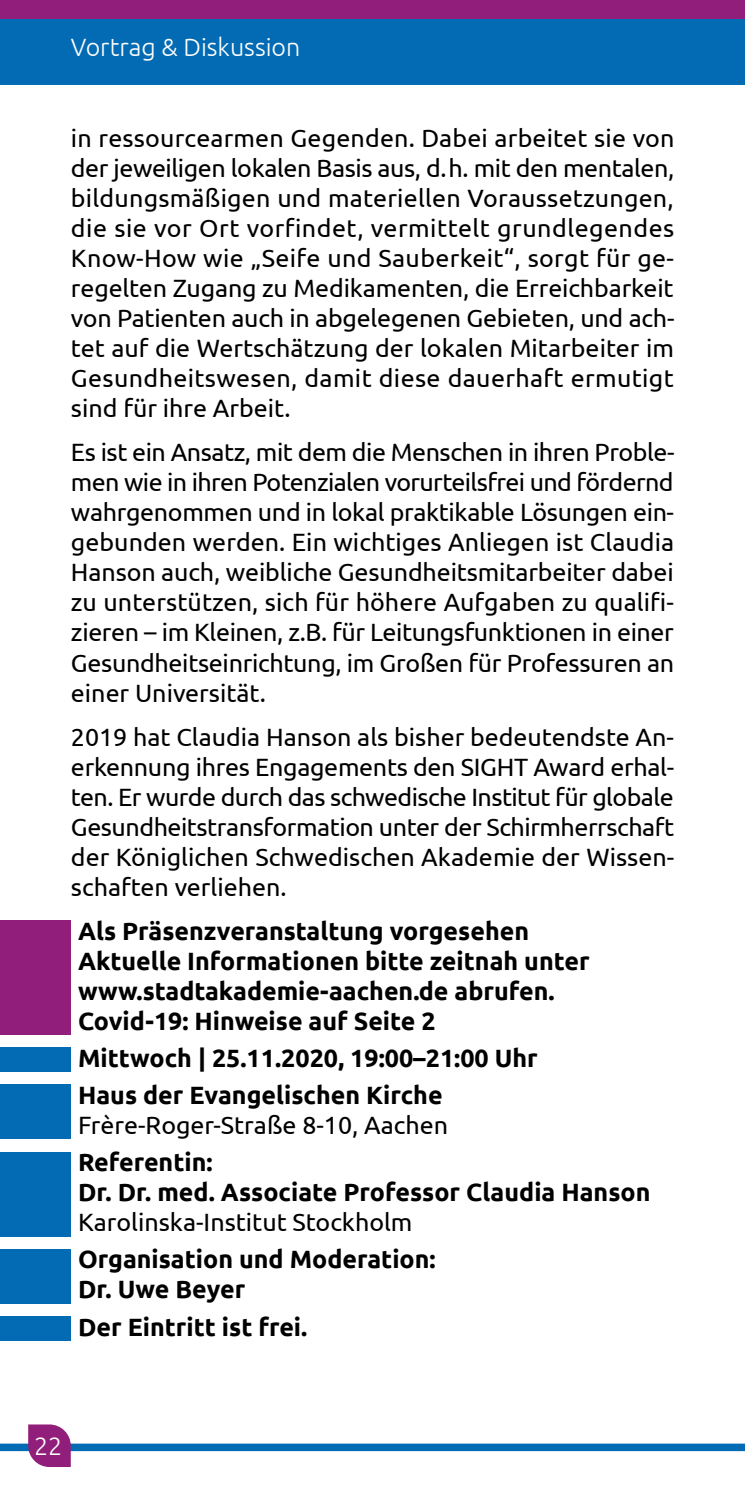
<style>
.page{position:relative;width:745px;height:1489px;background:#fff}
.page>*{position:absolute;margin:0;border:0;box-sizing:border-box;transform-origin:0 0}
.t1{font:25px/30px "Ubuntu";color:#000;text-align:justify}
.t2{font:700 25px/30px "Ubuntu";color:#000}
.t3{font:300 25px "Ubuntu";color:#fff}
</style>
<div class="page">
<div style="left:0;top:19px;width:744px;height:66px;background:#026bb3"></div>
<div style="left:0;top:0;width:744px;height:19px;background:#901e7a"></div>
<div style="left:0;top:1443px;width:744px;height:7px;background:#026bb3"></div>
<svg style="left:28px;top:1424px;width:43px;height:42px;background:#9c3889"></svg>
<div style="left:0;top:920px;width:71px;height:114px;background:#901e7a"></div>
<div style="left:0;top:1047px;width:71px;height:24px;background:#026bb3"></div>
<div style="left:0;top:1084px;width:71px;height:54px;background:#026bb3"></div>
<div style="left:0;top:1151px;width:71px;height:84px;background:#026bb3"></div>
<div style="left:0;top:1248px;width:71px;height:54px;background:#026bb3"></div>
<div style="left:0;top:1316px;width:71px;height:24px;background:#026bb3"></div>
<p class="t3" style="left:71px;top:32px;width:231px">Vortrag &amp; Diskussion</p>
<p class="t1" style="left:71px;top:122px;width:604px">in ressourcearmen Gegenden. Dabei arbeitet sie von der jeweiligen lokalen Basis aus, d.h. mit den mentalen, bildungsmäßigen und materiellen Voraussetzungen, die sie vor Ort vorfindet, vermittelt grundlegendes Know-How wie „Seife und Sauberkeit“, sorgt für ge&shy;regelten Zugang zu Medikamenten, die Erreichbarkeit von Patienten auch in abgelegenen Gebieten, und ach&shy;tet auf die Wertschätzung der lokalen Mitarbeiter im Gesundheitswesen, damit diese dauerhaft ermutigt sind für ihre Arbeit.</p>
<p class="t1" style="left:71px;top:436px;width:604px">Es ist ein Ansatz, mit dem die Menschen in ihren Proble&shy;men wie in ihren Potenzialen vorurteilsfrei und fördernd wahrgenommen und in lokal praktikable Lösungen ein&shy;gebunden werden. Ein wichtiges Anliegen ist Claudia Hanson auch, weibliche Gesundheitsmitarbeiter dabei zu unterstützen, sich für höhere Aufgaben zu qualifi&shy;zieren – im Kleinen, z.B. für Leitungsfunktionen in einer Gesundheitseinrichtung, im Großen für Professuren an einer Universität.</p>
<p class="t1" style="left:71px;top:721px;width:604px">2019 hat Claudia Hanson als bisher bedeutendste An&shy;erkennung ihres Engagements den SIGHT Award erhal&shy;ten. Er wurde durch das schwedische Institut für globale Gesundheitstransformation unter der Schirmherrschaft der Königlichen Schwedischen Akademie der Wissen&shy;schaften verliehen.</p>
<p class="t2" style="left:78px;top:915px;width:512px">Als Präsenzveranstaltung vorgesehen Aktuelle Informationen bitte zeitnah unter www.stadtakademie-aachen.de abrufen.<br>Covid-19: Hinweise auf Seite 2</p>
<p class="t2" style="left:78px;top:1039px;width:461px;line-height:37px">Mittwoch | 25.11.2020, 19:00–21:00 Uhr<br>Haus der Evangelischen Kirche</p>
<p class="t1" style="left:78px;top:1109px;width:371px">Frère-Roger-Straße 8-10, Aachen</p>
<p class="t2" style="left:78px;top:1146px;width:573px">Referentin:<br>Dr. Dr. med. Associate Professor Claudia Hanson</p>
<p class="t1" style="left:78px;top:1206px;width:336px">Karolinska-Institut Stockholm</p>
<p class="t2" style="left:78px;top:1244px;width:359px">Organisation und Moderation:<br>Dr. Uwe Beyer</p>
<p class="t2" style="left:78px;top:1311px;width:231px">Der Eintritt ist frei.</p>
<p class="t3" style="left:34px;top:1431px;width:30px">22</p>
</div>
